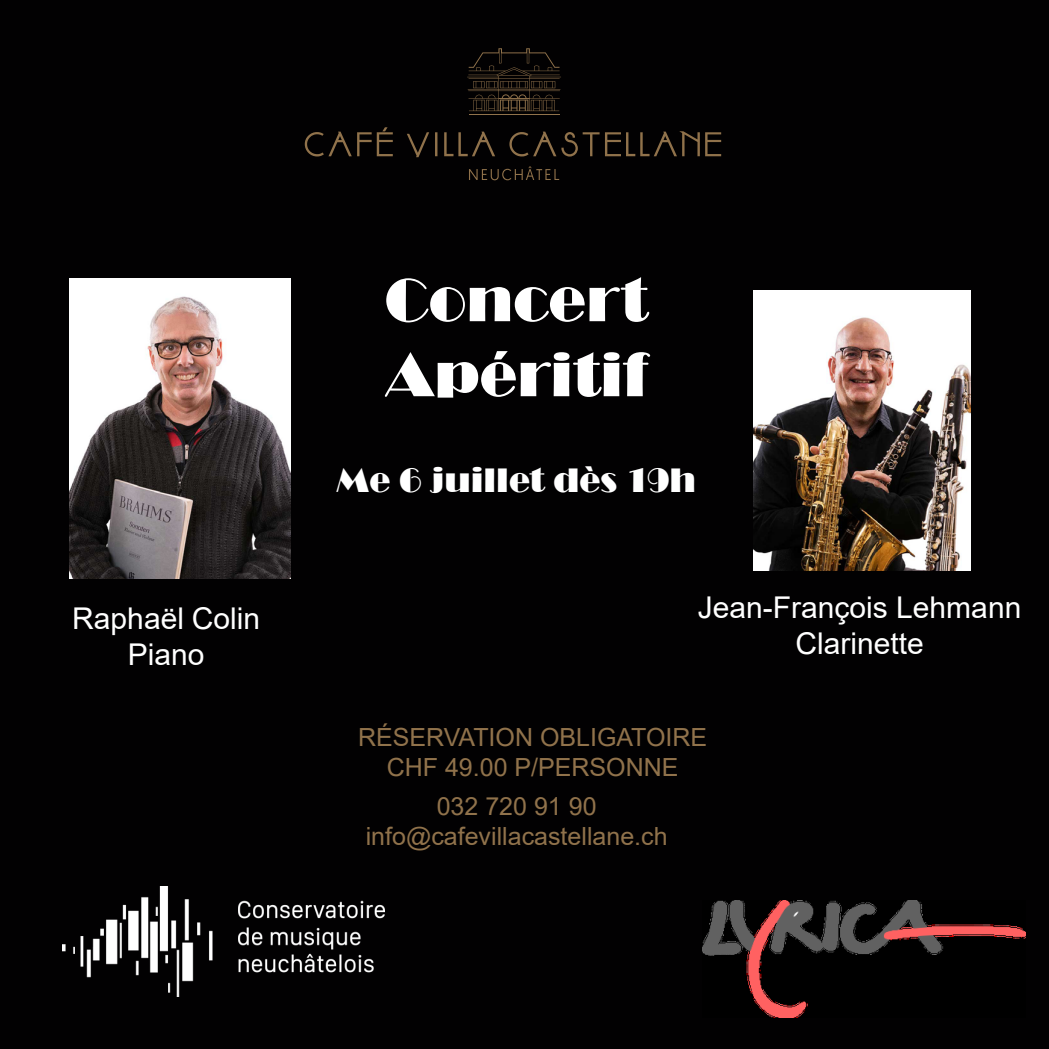
<style>
.page{position:relative;width:1049px;height:1049px;background:#020102}
.page>*{position:absolute;margin:0;border:0;box-sizing:border-box;transform-origin:0 0}
.t1{font:62.5px "Broadway";color:#fff}
.t2{font:35px "Broadway";color:#fff}
.t3{font:30px "Arial";color:#fff}
.t4{font:25px/30px "Arial";color:#90724b;text-align:center}
</style>
<div class="page">
<svg style="left:305px;top:127px;width:88px;height:29px"></svg>
<svg style="left:407px;top:132px;width:22px;height:25px"></svg>
<hr style="left:435px;top:132px;width:2px;height:24px;background:#90724b">
<svg style="left:444px;top:132px;width:51px;height:24px"></svg>
<svg style="left:509px;top:132px;width:90px;height:25px"></svg>
<svg style="left:605px;top:131px;width:116px;height:25px"></svg>
<svg style="left:469px;top:166px;width:90px;height:14px"></svg>
<hr style="left:469px;top:114px;width:90px;height:1px;background:#90724b">
<svg style="left:467px;top:48px;width:94px;height:63px"></svg>
<svg style="left:531px;top:81px;width:11px;height:7px"></svg>
<img style="left:62px;top:887px;width:322px;height:109px">
<img style="left:703px;top:900px;width:323px;height:117px">
<img style="left:69px;top:279px;width:221px;height:300px">
<img style="left:753px;top:291px;width:217px;height:279px">
<p class="t3" style="left:72px;top:597px;width:189px">Raphaël Colin</p>
<p class="t3" style="left:128px;top:633px;width:78px">Piano</p>
<p class="t1" style="left:385px;top:264px;width:265px">Concert</p>
<p class="t1" style="left:385px;top:339px;width:263px">Apéritif</p>
<p class="t2" style="left:336px;top:460px;width:361px">Me 6 juillet dès 19h</p>
<p class="t3" style="left:698px;top:587px;width:325px">Jean-François Lehmann</p>
<p class="t3" style="left:795px;top:623px;width:130px">Clarinette</p>
<p class="t4" style="left:358px;top:722px;width:351px">RÉSERVATION OBLIGATOIRE<br>CHF 49.00 P/PERSONNE</p>
<p class="t4" style="left:437px;top:791px;width:161px">032 720 91 90</p>
<p class="t4" style="left:366px;top:821px;width:303px">info@cafevillacastellane.ch</p>
</div>
